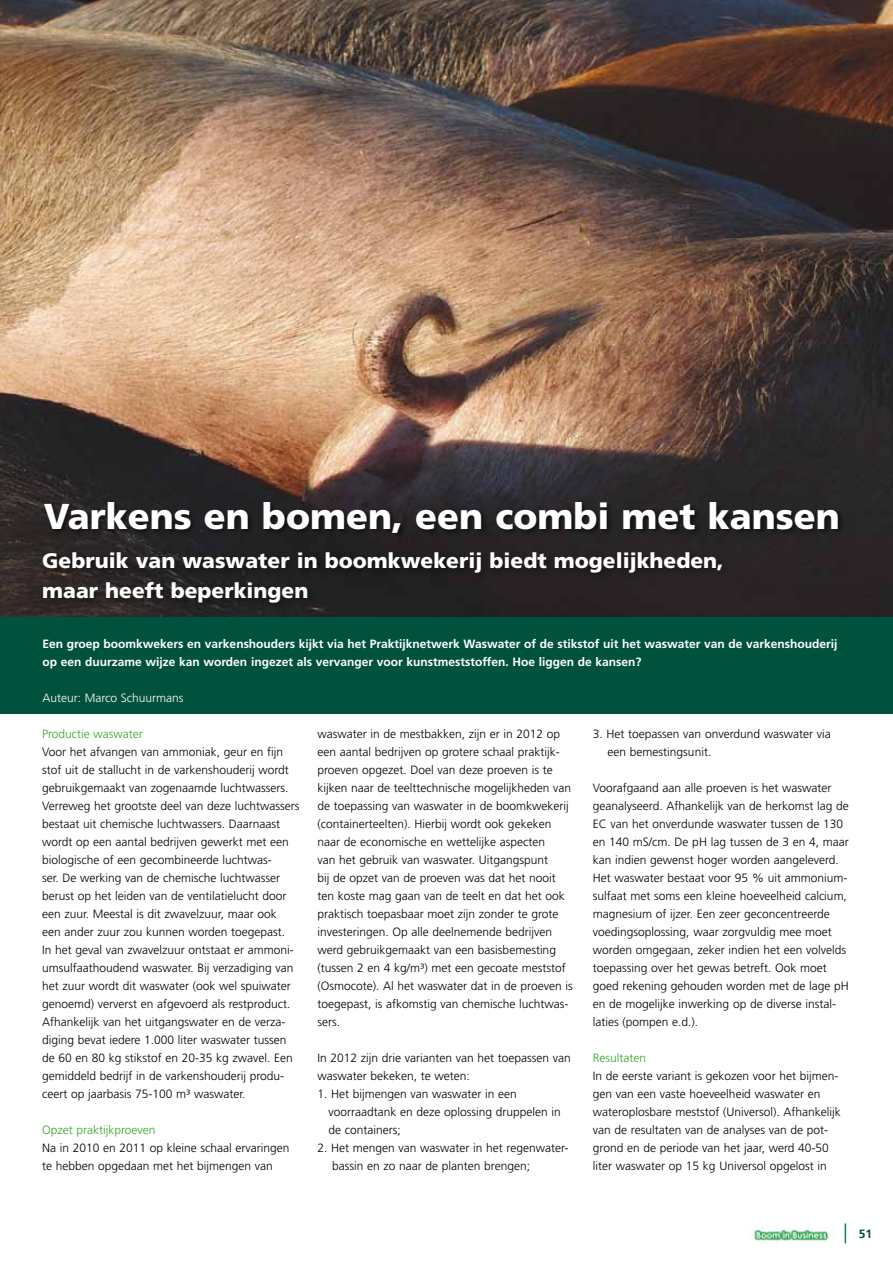
<style>
.page{position:relative;width:893px;height:1263px;background:#fff}
.page>*{position:absolute;margin:0;border:0;box-sizing:border-box;transform-origin:0 0}
.t1{font:900 36px "Frutiger";color:#fff}
.t2{font:900 21px/30px "Frutiger";color:#fff}
.t3{font:300 12px/18px "Frutiger";color:#000}
.t4{font:700 12px/18px "Frutiger";color:#fff}
.t5{font:300 12px "Frutiger";color:#35a32c}
.t6{font:300 12px "Frutiger";color:#fff}
.t7{font:700 12px "Frutiger";color:#00523c}
</style>
<div class="page">
<svg style="left:845px;top:1223px;width:1px;height:20px"></svg>
<img style="left:754px;top:1228px;width:75px;height:15px">
<img style="left:1px;top:0;width:892px;height:617px">
<div style="left:43px;top:500px;width:802px;height:40px;background:#000;opacity:.5"></div>
<div style="left:38px;top:547px;width:695px;height:67px;background:#000;opacity:.5"></div>
<div style="left:1px;top:617px;width:892px;height:96px;background:#00523c"></div>
<h1 class="t1" style="left:44px;top:494px;width:797px">Varkens en bomen, een combi met kansen</h1>
<h2 class="t2" style="left:42px;top:546px;width:683px">Gebruik van waswater in boomkwekerij biedt mogelijkheden, maar heeft beperkingen</h2>
<p class="t4" style="left:42px;top:635px;width:796px">Een groep boomkwekers en varkenshouders kijkt via het Praktijknetwerk Waswater of de stikstof uit het waswater van de varkenshouderij op een duurzame wijze kan worden ingezet als vervanger voor kunstmeststoffen. Hoe liggen de kansen?</p>
<p class="t6" style="left:42px;top:691px;width:143px">Auteur: Marco Schuurmans</p>
<p class="t5" style="left:42px;top:727px;width:102px">Productie waswater</p>
<p class="t3" style="left:42px;top:743px;width:259px">Voor het afvangen van ammoniak, geur en fijn stof uit de stallucht in de varkenshouderij wordt gebruikgemaakt van zogenaamde luchtwassers.<br>Verreweg het grootste deel van deze luchtwassers bestaat uit chemische luchtwassers. Daarnaast wordt op een aantal bedrijven gewerkt met een biologische of een gecombineerde luchtwas-<br>ser. De werking van de chemische luchtwasser berust op het leiden van de ventilatielucht door een zuur. Meestal is dit zwavelzuur, maar ook<br>een ander zuur zou kunnen worden toegepast.<br>In het geval van zwavelzuur ontstaat er ammoni&shy;umsulfaathoudend waswater. Bij verzadiging van het zuur wordt dit waswater (ook wel spuiwater genoemd) ververst en afgevoerd als restproduct.<br>Afhankelijk van het uitgangswater en de verza&shy;diging bevat iedere 1.000 liter waswater tussen de 60 en 80 kg stikstof en 20-35 kg zwavel. Een gemiddeld bedrijf in de varkenshouderij produ&shy;ceert op jaarbasis 75-100 m³ waswater.</p>
<p class="t5" style="left:42px;top:1123px;width:115px">Opzet praktijkproeven</p>
<p class="t3" style="left:42px;top:1139px;width:249px">Na in 2010 en 2011 op kleine schaal ervaringen te hebben opgedaan met het bijmengen van</p>
<p class="t3" style="left:317px;top:725px;width:257px">waswater in de mestbakken, zijn er in 2012 op een aantal bedrijven op grotere schaal praktijk&shy;proeven opgezet. Doel van deze proeven is te kijken naar de teelttechnische mogelijkheden van de toepassing van waswater in de boomkwekerij (containerteelten). Hierbij wordt ook gekeken naar de economische en wettelijke aspecten<br>van het gebruik van waswater. Uitgangspunt<br>bij de opzet van de proeven was dat het nooit ten koste mag gaan van de teelt en dat het ook praktisch toepasbaar moet zijn zonder te grote investeringen. Op alle deelnemende bedrijven werd gebruikgemaakt van een basisbemesting (tussen 2 en 4 kg/m³) met een gecoate meststof (Osmocote). Al het waswater dat in de proeven is toegepast, is afkomstig van chemische luchtwas&shy;sers.</p>
<p class="t3" style="left:317px;top:1049px;width:255px">In 2012 zijn drie varianten van het toepassen van waswater bekeken, te weten:</p>
<p class="t3" style="left:328px;top:1085px;width:234px;text-indent:-11px">1. Het bijmengen van waswater in een voorraadtank en deze oplossing druppelen in de containers;</p>
<p class="t3" style="left:332px;top:1139px;width:238px;text-indent:-15px">2. Het mengen van waswater in het regenwater&shy;bassin en zo naar de planten brengen;</p>
<p class="t3" style="left:608px;top:725px;width:225px;text-indent:-15px">3. Het toepassen van onverdund waswater via een bemestingsunit.</p>
<p class="t3" style="left:593px;top:779px;width:258px">Voorafgaand aan alle proeven is het waswater geanalyseerd. Afhankelijk van de herkomst lag de EC van het onverdunde waswater tussen de 130 en 140 mS/cm. De pH lag tussen de 3 en 4, maar kan indien gewenst hoger worden aangeleverd.<br>Het waswater bestaat voor 95 % uit ammonium&shy;sulfaat met soms een kleine hoeveelheid calcium, magnesium of ijzer. Een zeer geconcentreerde voedingsoplossing, waar zorgvuldig mee moet worden omgegaan, zeker indien het een volvelds toepassing over het gewas betreft. Ook moet goed rekening gehouden worden met de lage pH en de mogelijke inwerking op de diverse instal&shy;laties (pompen e.d.).</p>
<p class="t5" style="left:593px;top:1051px;width:55px">Resultaten</p>
<p class="t3" style="left:593px;top:1067px;width:249px">In de eerste variant is gekozen voor het bijmen&shy;gen van een vaste hoeveelheid waswater en wateroplosbare meststof (Universol). Afhankelijk van de resultaten van de analyses van de pot&shy;grond en de periode van het jaar, werd 40-50 liter waswater op 15 kg Universol opgelost in</p>
<p class="t7" style="left:859px;top:1227px;width:15px">51</p>
</div>
